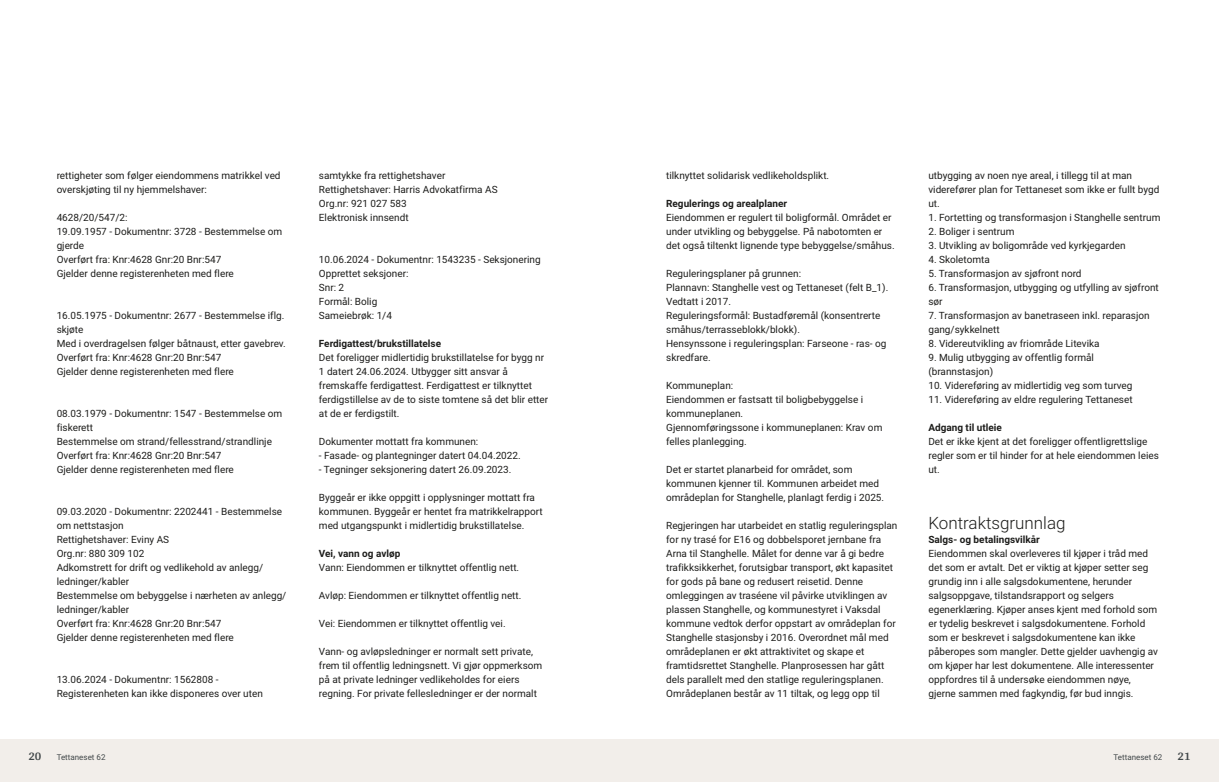
<style>
.page{position:relative;width:1219px;height:782px;background:#fff}
.page>*{position:absolute;margin:0;border:0;box-sizing:border-box;transform-origin:0 0}
.t1{font:300 17px "Roboto Vitec";color:#1d1d1b}
.t2{font:700 12px "Arya";color:#414749}
.t3{font:10px/14px "Roboto Vitec";color:#1d1d1b}
.t4{font:700 10px "Roboto Vitec";color:#1d1d1b}
.t5{font:8px "Roboto Vitec";color:#414749}
</style>
<div class="page">
<div style="left:0;top:739px;width:612px;height:42px;background:#f2eeea"></div>
<div style="left:607px;top:739px;width:612px;height:42px;background:#f2eeea"></div>
<p class="t3" style="left:57px;top:167px;width:225px">rettigheter som følger eiendommens matrikkel ved overskjøting til ny hjemmelshaver:</p>
<p class="t3" style="left:57px;top:209px;width:227px">4628/20/547/2:<br>19.09.1957 ‑ Dokumentnr: 3728 ‑ Bestemmelse om gjerde<br>Overført fra: Knr:4628 Gnr:20 Bnr:547<br>Gjelder denne registerenheten med flere</p>
<p class="t3" style="left:57px;top:307px;width:231px">16.05.1975 ‑ Dokumentnr: 2677 ‑ Bestemmelse iflg. skjøte<br>Med i overdragelsen følger båtnaust, etter gavebrev.<br>Overført fra: Knr:4628 Gnr:20 Bnr:547<br>Gjelder denne registerenheten med flere</p>
<p class="t3" style="left:57px;top:405px;width:227px">08.03.1979 ‑ Dokumentnr: 1547 ‑ Bestemmelse om fiskerett<br>Bestemmelse om strand/fellesstrand/strandlinje Overført fra: Knr:4628 Gnr:20 Bnr:547<br>Gjelder denne registerenheten med flere</p>
<p class="t3" style="left:57px;top:503px;width:231px">09.03.2020 ‑ Dokumentnr: 2202441 ‑ Bestemmelse om nettstasjon<br>Rettighetshaver: Eviny AS<br>Org.nr: 880 309 102<br>Adkomstrett for drift og vedlikehold av anlegg/ ledninger/kabler<br>Bestemmelse om bebyggelse i nærheten av anlegg/ ledninger/kabler<br>Overført fra: Knr:4628 Gnr:20 Bnr:547<br>Gjelder denne registerenheten med flere</p>
<p class="t3" style="left:57px;top:671px;width:208px">13.06.2024 ‑ Dokumentnr: 1562808 ‑<br>Registerenheten kan ikke disponeres over uten</p>
<p class="t2" style="left:28px;top:749px;width:15px">20</p>
<p class="t5" style="left:57px;top:751px;width:50px">Tettaneset 62</p>
<p class="t3" style="left:319px;top:167px;width:180px">samtykke fra rettighetshaver<br>Rettighetshaver: Harris Advokatfirma AS<br>Org.nr: 921 027 583<br>Elektronisk innsendt</p>
<p class="t3" style="left:319px;top:251px;width:223px">10.06.2024 ‑ Dokumentnr: 1543235 ‑ Seksjonering<br>Opprettet seksjoner:<br>Snr: 2<br>Formål: Bolig<br>Sameiebrøk: 1/4</p>
<p class="t4" style="left:319px;top:336px;width:124px">Ferdigattest/brukstillatelse</p>
<p class="t3" style="left:319px;top:349px;width:231px">Det foreligger midlertidig brukstillatelse for bygg nr 1 datert 24.06.2024. Utbygger sitt ansvar å fremskaffe ferdigattest. Ferdigattest er tilknyttet ferdigstillelse av de to siste tomtene så det blir etter at de er ferdigstilt.</p>
<p class="t3" style="left:319px;top:433px;width:203px">Dokumenter mottatt fra kommunen:<br>‑ Fasade‑ og plantegninger datert 04.04.2022. ‑ Tegninger seksjonering datert 26.09.2023.</p>
<p class="t3" style="left:319px;top:489px;width:225px">Byggeår er ikke oppgitt i opplysninger mottatt fra kommunen. Byggeår er hentet fra matrikkelrapport med utgangspunkt i midlertidig brukstillatelse.</p>
<p class="t4" style="left:319px;top:546px;width:83px">Vei, vann og avløp</p>
<p class="t3" style="left:319px;top:559px;width:202px">Vann: Eiendommen er tilknyttet offentlig nett.</p>
<p class="t3" style="left:319px;top:587px;width:204px">Avløp: Eiendommen er tilknyttet offentlig nett.</p>
<p class="t3" style="left:319px;top:615px;width:188px">Vei: Eiendommen er tilknyttet offentlig vei.</p>
<p class="t3" style="left:319px;top:643px;width:225px">Vann‑ og avløpsledninger er normalt sett private, frem til offentlig ledningsnett. Vi gjør oppmerksom på at private ledninger vedlikeholdes for eiers regning. For private fellesledninger er der normalt</p>
<p class="t3" style="left:666px;top:167px;width:165px">tilknyttet solidarisk vedlikeholdsplikt.</p>
<p class="t4" style="left:666px;top:196px;width:122px">Regulerings og arealplaner</p>
<p class="t3" style="left:666px;top:209px;width:230px">Eiendommen er regulert til boligformål. Området er under utvikling og bebyggelse. På nabotomten er det også tiltenkt lignende type bebyggelse/småhus.</p>
<p class="t3" style="left:666px;top:265px;width:224px">Reguleringsplaner på grunnen:<br>Plannavn: Stanghelle vest og Tettaneset (felt B_1).<br>Vedtatt i 2017.<br>Reguleringsformål: Bustadføremål (konsentrerte småhus/terrasseblokk/blokk).<br>Hensynssone i reguleringsplan: Farseone ‑ ras‑ og skredfare.</p>
<p class="t3" style="left:666px;top:377px;width:218px">Kommuneplan:<br>Eiendommen er fastsatt til boligbebyggelse i kommuneplanen.<br>Gjennomføringssone i kommuneplanen: Krav om felles planlegging.</p>
<p class="t3" style="left:666px;top:461px;width:220px">Det er startet planarbeid for området, som kommunen kjenner til. Kommunen arbeidet med områdeplan for Stanghelle, planlagt ferdig i 2025.</p>
<p class="t3" style="left:666px;top:517px;width:233px">Regjeringen har utarbeidet en statlig reguleringsplan for ny trasé for E16 og dobbelsporet jernbane fra Arna til Stanghelle. Målet for denne var å gi bedre trafikksikkerhet, forutsigbar transport, økt kapasitet for gods på bane og redusert reisetid. Denne omleggingen av traséene vil påvirke utviklingen av plassen Stanghelle, og kommunestyret i Vaksdal kommune vedtok derfor oppstart av områdeplan for Stanghelle stasjonsby i 2016. Overordnet mål med områdeplanen er økt attraktivitet og skape et framtidsrettet Stanghelle. Planprosessen har gått dels parallelt med den statlige reguleringsplanen.<br>Områdeplanen består av 11 tiltak, og legg opp til</p>
<p class="t3" style="left:928px;top:167px;width:233px">utbygging av noen nye areal, i tillegg til at man viderefører plan for Tettaneset som ikke er fullt bygd ut.</p>
<p class="t3" style="left:928px;top:209px;width:234px">1. Fortetting og transformasjon i Stanghelle sentrum</p>
<p class="t3" style="left:928px;top:223px;width:88px">2. Boliger i sentrum</p>
<p class="t3" style="left:928px;top:237px;width:199px">3. Utvikling av boligområde ved kyrkjegarden</p>
<p class="t3" style="left:928px;top:251px;width:63px">4. Skoletomta</p>
<p class="t3" style="left:928px;top:265px;width:155px">5. Transformasjon av sjøfront nord</p>
<p class="t3" style="left:928px;top:279px;width:232px">6. Transformasjon, utbygging og utfylling av sjøfront sør</p>
<p class="t3" style="left:928px;top:307px;width:223px">7. Transformasjon av banetraseen inkl. reparasjon gang/sykkelnett</p>
<p class="t3" style="left:928px;top:335px;width:173px">8. Videreutvikling av friområde Litevika</p>
<p class="t3" style="left:928px;top:349px;width:167px">9. Mulig utbygging av offentlig formål (brannstasjon)</p>
<p class="t3" style="left:928px;top:377px;width:206px">10. Videreføring av midlertidig veg som turveg</p>
<p class="t3" style="left:928px;top:391px;width:206px">11. Videreføring av eldre regulering Tettaneset</p>
<p class="t4" style="left:928px;top:420px;width:75px">Adgang til utleie</p>
<p class="t3" style="left:928px;top:433px;width:232px">Det er ikke kjent at det foreligger offentligrettslige regler som er til hinder for at hele eiendommen leies ut.</p>
<h1 class="t1" style="left:928px;top:510px;width:139px">Kontraktsgrunnlag</h1>
<p class="t4" style="left:928px;top:532px;width:113px">Salgs‑ og betalingsvilkår</p>
<p class="t3" style="left:928px;top:545px;width:231px">Eiendommen skal overleveres til kjøper i tråd med det som er avtalt. Det er viktig at kjøper setter seg grundig inn i alle salgsdokumentene, herunder salgsoppgave, tilstandsrapport og selgers egenerklæring. Kjøper anses kjent med forhold som er tydelig beskrevet i salgsdokumentene. Forhold som er beskrevet i salgsdokumentene kan ikke påberopes som mangler. Dette gjelder uavhengig av om kjøper har lest dokumentene. Alle interessenter oppfordres til å undersøke eiendommen nøye, gjerne sammen med fagkyndig, før bud inngis.</p>
<p class="t5" style="left:1113px;top:751px;width:50px">Tettaneset 62</p>
<p class="t2" style="left:1177px;top:749px;width:15px">21</p>
</div>
